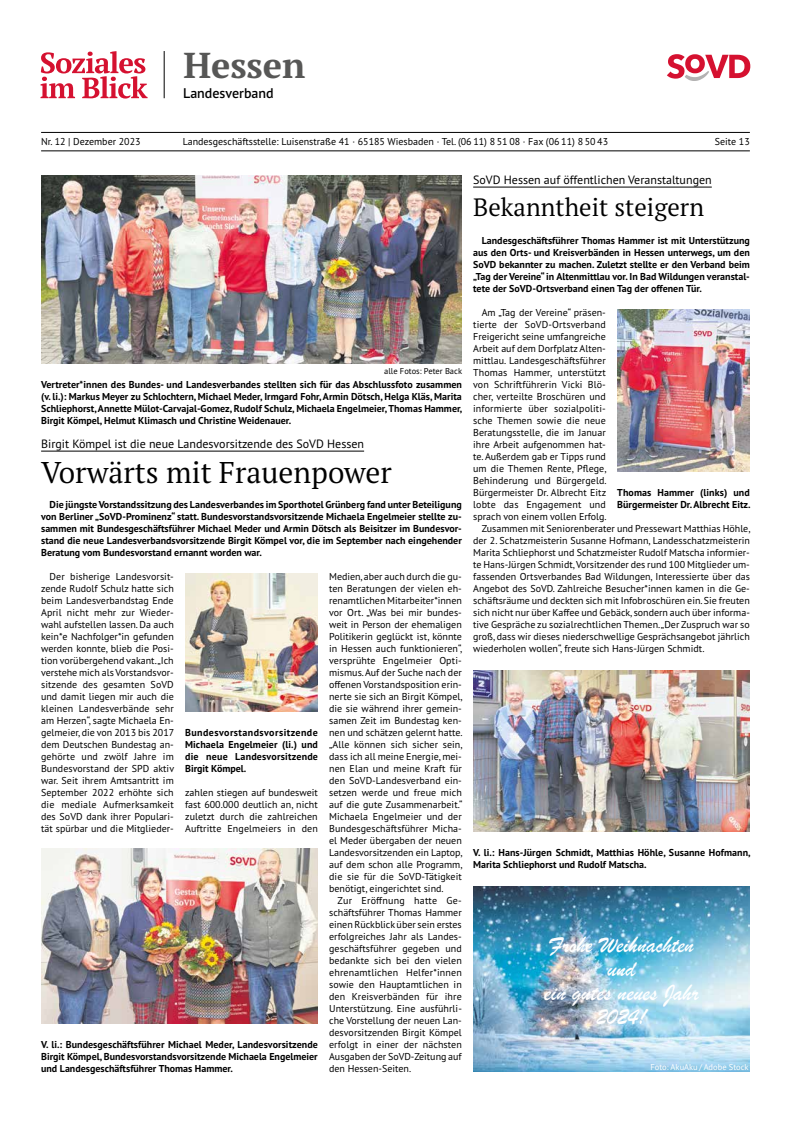
<style>
.page{position:relative;width:791px;height:1134px;background:#fff}
.page>*{position:absolute;margin:0;border:0;box-sizing:border-box;transform-origin:0 0}
.t1{font:700 36px "PT Serif Pro";color:#575756}
.t2{font:30px "PT Serif Pro";color:#000}
.t3{font:25px "PT Serif Pro";color:#000}
.t4{font:24px/24px "Brush Script";color:#fff;text-align:center}
.t5{font:600 14px "PT Sans Pro";color:#000}
.t6{font:12px "PT Sans Pro";color:#000}
.t7{font:10px/12px "PT Sans Pro";color:#000;text-align:justify}
.t8{font:700 10px/12px "PT Sans Pro";color:#000;text-align:justify}
.t9{font:8.5px "PT Sans Pro";color:#fff}
.t10{font:8.5px "PT Sans Pro";color:#000}
</style>
<div class="page">
<img style="left:185px;top:574px;width:133px;height:138px">
<img style="left:41px;top:849px;width:277px;height:175px">
<img style="left:41px;top:176px;width:421px;height:188px">
<img style="left:473px;top:670px;width:277px;height:162px">
<hr style="left:41px;top:451px;width:323px;height:1px;background:#000">
<img style="left:473px;top:887px;width:277px;height:185px">
<hr style="left:473px;top:187px;width:239px;height:1px;background:#000">
<img style="left:617px;top:309px;width:133px;height:163px">
<hr style="left:164px;top:51px;width:1px;height:47px;background:#000">
<svg style="left:667px;top:54px;width:83px;height:27px"></svg>
<svg style="left:41px;top:51px;width:107px;height:48px"></svg>
<hr style="left:41px;top:132px;width:709px;height:1px;background:#000">
<hr style="left:41px;top:151px;width:709px;height:1px;background:#000">
<h1 class="t1" style="left:183px;top:41px;width:124px">Hessen</h1>
<h3 class="t5" style="left:183px;top:84px;width:92px">Landesverband</h3>
<p class="t7" style="left:41px;top:135px;width:101px">Nr. 12 | Dezember 2023</p>
<p class="t7" style="left:183px;top:135px;width:427px">Landesgeschäftsstelle: Luisenstraße 41 · 65185 Wiesbaden · Tel. (06 11) 8 51 08 · Fax (06 11) 8 50 43</p>
<p class="t7" style="left:715px;top:135px;width:36px">Seite 13</p>
<p class="t6" style="left:473px;top:172px;width:240px">SoVD Hessen auf öffentlichen Veranstaltungen</p>
<h3 class="t3" style="left:473px;top:191px;width:232px">Bekanntheit steigern</h3>
<p class="t10" style="left:384px;top:365px;width:79px">alle Fotos: Peter Back</p>
<p class="t8" style="left:41px;top:378px;width:423px">Vertreter*innen des Bundes- und Landesverbandes stellten sich für das Abschlussfoto zusammen (v. li.): Markus Meyer zu Schlochtern, Michael Meder, Irmgard Fohr, Armin Dötsch, Helga Kläs, Marita Schliephorst, Annette Mülot-Carvajal-Gomez, Rudolf Schulz, Michaela Engelmeier, Thomas Hammer, Birgit Kömpel, Helmut Klimasch und Christine Weidenauer.</p>
<p class="t6" style="left:41px;top:436px;width:324px">Birgit Kömpel ist die neue Landesvorsitzende des SoVD Hessen</p>
<h2 class="t2" style="left:41px;top:452px;width:352px">Vorwärts mit Frauenpower</h2>
<p class="t8" style="left:41px;top:498px;width:422px;text-indent:8px">Die jüngste Vorstandssitzung des Landesverbandes im Sporthotel Grünberg fand unter Beteiligung von Berliner „SoVD-Prominenz“ statt. Bundesvorstandsvorsitzende Michaela Engelmeier stellte zu&shy;sammen mit Bundesgeschäftsführer Michael Meder und Armin Dötsch als Beisitzer im Bundesvor&shy;stand die neue Landesverbandsvorsitzende Birgit Kömpel vor, die im September nach eingehender Beratung vom Bundesvorstand ernannt worden war.</p>
<p class="t7" style="left:41px;top:570px;width:135px;text-indent:9px">Der bisherige Landesvorsit&shy;zende Rudolf Schulz hatte sich beim Landesverbandstag Ende April nicht mehr zur Wieder&shy;wahl aufstellen lassen. Da auch kein*e Nachfolger*in gefunden werden konnte, blieb die Posi&shy;tion vorübergehend vakant.„Ich verstehe mich als Vorstandsvor&shy;sitzende des gesamten SoVD und damit liegen mir auch die kleinen Landesverbände sehr am Herzen“, sagte Michaela En&shy;gelmeier, die von 2013 bis 2017 dem Deutschen Bundestag an&shy;gehörte und zwölf Jahre im Bundesvorstand der SPD aktiv war. Seit ihrem Amtsantritt im September 2022 erhöhte sich die mediale Aufmerksamkeit des SoVD dank ihrer Populari&shy;tät spürbar und die Mitglieder-</p>
<p class="t7" style="left:329px;top:570px;width:135px">Medien, aber auch durch die gu&shy;ten Beratungen der vielen eh&shy;renamtlichen Mitarbeiter*innen vor Ort. „Was bei mir bundes&shy;weit in Person der ehemaligen Politikerin geglückt ist, könnte in Hessen auch funktionieren“, versprühte Engelmeier Opti&shy;mismus. Auf der Suche nach der offenen Vorstandsposition erin&shy;nerte sie sich an Birgit Kömpel, die sie während ihrer gemein&shy;samen Zeit im Bundestag ken&shy;nen und schätzen gelernt hatte. „Alle können sich sicher sein, dass ich all meine Energie, mei&shy;nen Elan und meine Kraft für den SoVD-Landesverband ein&shy;setzen werde und freue mich auf die gute Zusammenarbeit.“ Michaela Engelmeier und der Bundesgeschäftsführer Micha&shy;el Meder übergaben der neuen Landesvorsitzenden ein Laptop, auf dem schon alle Programm, die sie für die SoVD-Tätigkeit benötigt, eingerichtet sind.</p>
<p class="t7" style="left:329px;top:894px;width:134px;text-indent:8px">Zur Eröffnung hatte Ge&shy;schäftsführer Thomas Hammer einen Rückblick über sein erstes erfolgreiches Jahr als Landes&shy;geschäftsführer gegeben und bedankte sich bei den vielen ehrenamtlichen Helfer*innen sowie den Hauptamtlichen in den Kreisverbänden für ihre Unterstützung. Eine ausführli&shy;che Vorstellung der neuen Lan&shy;desvorsitzenden Birgit Kömpel erfolgt in einer der nächsten Ausgaben der SoVD-Zeitung auf den Hessen-Seiten.</p>
<p class="t8" style="left:185px;top:726px;width:134px">Bundesvorstandsvorsitzende Michaela Engelmeier (li.) und die neue Landesvorsitzende Birgit Kömpel.</p>
<p class="t7" style="left:185px;top:786px;width:134px">zahlen stiegen auf bundesweit fast 600.000 deutlich an, nicht zuletzt durch die zahlreichen Auftritte Engelmeiers in den</p>
<p class="t8" style="left:41px;top:1038px;width:278px">V. li.: Bundesgeschäftsführer Michael Meder, Landesvorsitzende Birgit Kömpel, Bundesvorstandsvorsitzende Michaela Engelmeier und Landesgeschäftsführer Thomas Hammer.</p>
<p class="t8" style="left:473px;top:234px;width:278px;text-indent:8px">Landesgeschäftsführer Thomas Hammer ist mit Unterstützung aus den Orts- und Kreisverbänden in Hessen unterwegs, um den SoVD bekannter zu machen. Zuletzt stellte er den Verband beim „Tag der Vereine“ in Altenmittlau vor. In Bad Wildungen veranstal&shy;tete der SoVD-Ortsverband einen Tag der offenen Tür.</p>
<p class="t7" style="left:482px;top:306px;width:126px">Am „Tag der Vereine“ präsen-</p>
<p class="t7" style="left:473px;top:318px;width:134px">tierte der SoVD-Ortsverband</p>
<p class="t7" style="left:473px;top:330px;width:134px">Freigericht seine umfangreiche</p>
<p class="t7" style="left:473px;top:342px;width:134px">Arbeit auf dem Dorfplatz Alten-</p>
<p class="t7" style="left:473px;top:354px;width:134px">mittlau. Landesgeschäftsführer</p>
<p class="t7" style="left:473px;top:366px;width:134px">Thomas Hammer, unterstützt</p>
<p class="t7" style="left:473px;top:378px;width:134px">von Schriftführerin Vicki Blö-</p>
<p class="t7" style="left:473px;top:390px;width:134px">cher, verteilte Broschüren und</p>
<p class="t7" style="left:473px;top:402px;width:134px">informierte über sozialpoliti-</p>
<p class="t7" style="left:473px;top:414px;width:134px">sche Themen sowie die neue</p>
<p class="t7" style="left:473px;top:426px;width:134px">Beratungsstelle, die im Januar</p>
<p class="t7" style="left:473px;top:438px;width:134px">ihre Arbeit aufgenommen hat-</p>
<p class="t7" style="left:473px;top:450px;width:134px">te. Außerdem gab er Tipps rund</p>
<p class="t7" style="left:473px;top:462px;width:135px">um die Themen Rente, Pflege,</p>
<p class="t7" style="left:473px;top:474px;width:135px">Behinderung und Bürgergeld.</p>
<p class="t7" style="left:473px;top:486px;width:134px">Bürgermeister Dr. Albrecht Eitz</p>
<p class="t7" style="left:473px;top:498px;width:134px">lobte das Engagement und</p>
<p class="t7" style="left:473px;top:510px;width:135px">sprach von einem vollen Erfolg.</p>
<p class="t7" style="left:482px;top:522px;width:270px">Zusammen mit Seniorenberater und Pressewart Matthias Höhle,</p>
<p class="t7" style="left:473px;top:534px;width:278px">der 2. Schatzmeisterin Susanne Hofmann, Landesschatzmeisterin</p>
<p class="t7" style="left:473px;top:546px;width:278px">Marita Schliephorst und Schatzmeister Rudolf Matscha informier-</p>
<p class="t7" style="left:473px;top:558px;width:278px">te Hans-Jürgen Schmidt, Vorsitzender des rund 100 Mitglieder um-</p>
<p class="t7" style="left:473px;top:570px;width:278px">fassenden Ortsverbandes Bad Wildungen, Interessierte über das</p>
<p class="t7" style="left:473px;top:582px;width:278px">Angebot des SoVD. Zahlreiche Besucher*innen kamen in die Ge-</p>
<p class="t7" style="left:473px;top:594px;width:278px">schäftsräume und deckten sich mit Infobroschüren ein. Sie freuten</p>
<p class="t7" style="left:473px;top:606px;width:278px">sich nicht nur über Kaffee und Gebäck, sondern auch über informa-</p>
<p class="t7" style="left:473px;top:618px;width:278px">tive Gespräche zu sozialrechtlichen Themen. „Der Zuspruch war so</p>
<p class="t7" style="left:473px;top:630px;width:278px">groß, dass wir dieses niederschwellige Gesprächsangebot jährlich</p>
<p class="t7" style="left:473px;top:642px;width:233px">wiederholen wollen“, freute sich Hans-Jürgen Schmidt.</p>
<p class="t8" style="left:617px;top:486px;width:135px">Thomas Hammer (links) und<br>Bürgermeister Dr. Albrecht Eitz.</p>
<p class="t8" style="left:473px;top:846px;width:279px">V. li.: Hans-Jürgen Schmidt, Matthias Höhle, Susanne Hofmann,<br>Marita Schliephorst und Rudolf Matscha.</p>
<h3 class="t4" style="left:544px;top:932px;width:156px">Frohe Weihnachten und<br>ein gutes neues Jahr<br>2024!</h3>
<p class="t9" style="left:650px;top:1061px;width:100px">Foto: AkuAku / Adobe Stock</p>
</div>
